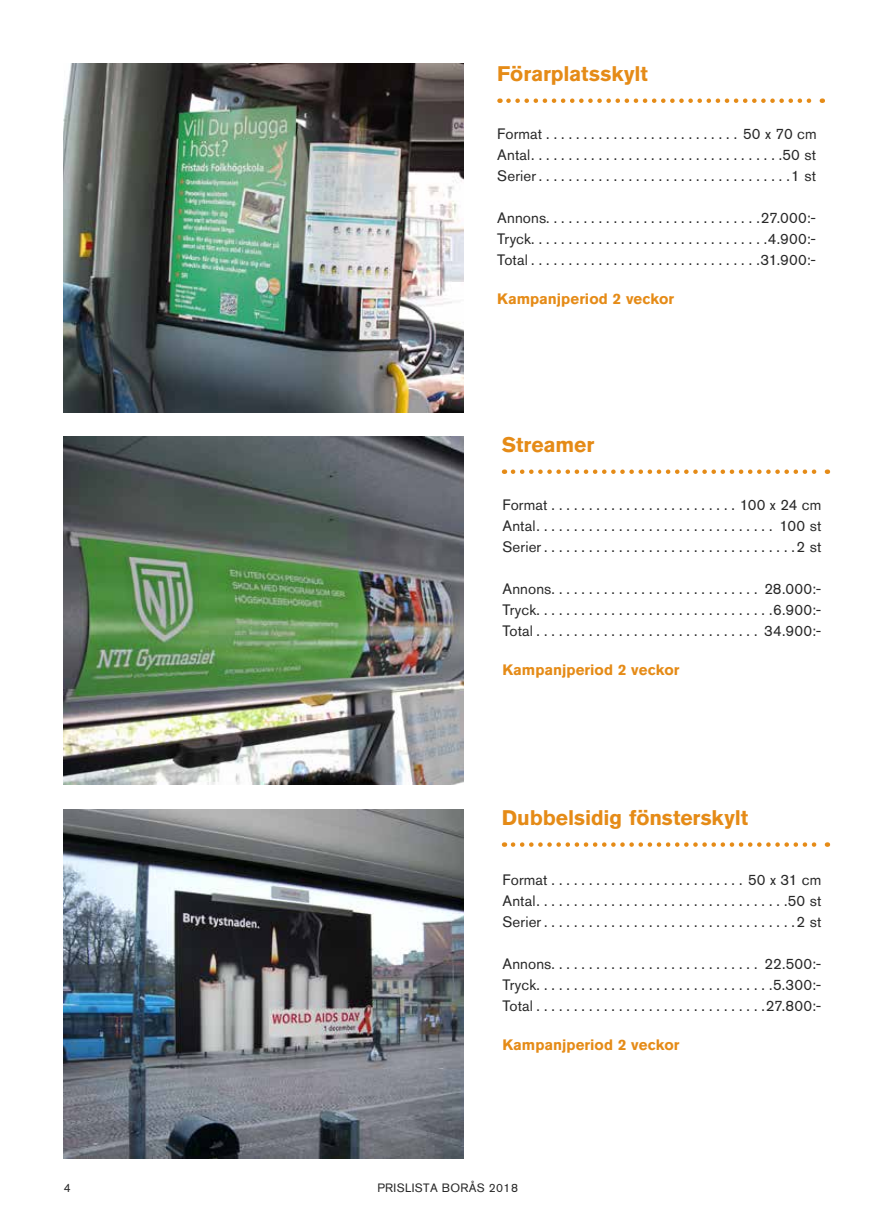
<style>
.page{position:relative;width:893px;height:1221px;background:#fff}
.page>*{position:absolute;margin:0;border:0;box-sizing:border-box;transform-origin:0 0}
.t1{font:700 21px "Akzidenz Grotesk BE";letter-spacing:-.005em;color:#e58b17}
.t2{font:15px/21px "Akzidenz Grotesk BE";letter-spacing:.01em;color:#282828;text-align:justify}
.t3{font:700 15px "Akzidenz Grotesk BE";color:#e58b17}
.t4{font:12px "Akzidenz Grotesk BE";letter-spacing:.03em;color:#282828}
</style>
<div class="page">
<svg style="left:513px;top:469px;width:315px;height:5px"></svg>
<svg style="left:513px;top:842px;width:315px;height:4px"></svg>
<img style="left:64px;top:809px;width:399px;height:349px">
<img style="left:64px;top:436px;width:399px;height:348px">
<svg style="left:508px;top:98px;width:315px;height:5px"></svg>
<img style="left:64px;top:64px;width:399px;height:348px">
<h1 class="t1" style="left:497px;top:62px;width:152px">Förarplatsskylt</h1>
<p class="t2" style="left:497px;top:123px;width:321px">Format . . . . . . . . . . . . . . . . . . . . . . . . . 50 x 70 cm Antal . . . . . . . . . . . . . . . . . . . . . . . . . . . . . . . . . 50 st Serier . . . . . . . . . . . . . . . . . . . . . . . . . . . . . . . . . 1 st</p>
<p class="t2" style="left:497px;top:207px;width:320px">Annons . . . . . . . . . . . . . . . . . . . . . . . . . . . . 27.000:- Tryck . . . . . . . . . . . . . . . . . . . . . . . . . . . . . . . 4.900:- Total . . . . . . . . . . . . . . . . . . . . . . . . . . . . . . 31.900:-</p>
<p class="t3" style="left:497px;top:290px;width:178px">Kampanjperiod 2 veckor</p>
<h1 class="t1" style="left:502px;top:433px;width:94px">Streamer</h1>
<p class="t2" style="left:502px;top:494px;width:320px">Format . . . . . . . . . . . . . . . . . . . . . . . . 100 x 24 cm Antal . . . . . . . . . . . . . . . . . . . . . . . . . . . . . . . . 100 st Serier . . . . . . . . . . . . . . . . . . . . . . . . . . . . . . . . . 2 st</p>
<p class="t2" style="left:502px;top:578px;width:320px">Annons . . . . . . . . . . . . . . . . . . . . . . . . . . . . 28.000:- Tryck . . . . . . . . . . . . . . . . . . . . . . . . . . . . . . . 6.900:- Total . . . . . . . . . . . . . . . . . . . . . . . . . . . . . . 34.900:-</p>
<p class="t3" style="left:502px;top:661px;width:178px">Kampanjperiod 2 veckor</p>
<h1 class="t1" style="left:502px;top:805px;width:248px">Dubbelsidig fönsterskylt</h1>
<p class="t2" style="left:502px;top:868px;width:320px">Format . . . . . . . . . . . . . . . . . . . . . . . . . . 50 x 31 cm Antal . . . . . . . . . . . . . . . . . . . . . . . . . . . . . . . . . 50 st Serier . . . . . . . . . . . . . . . . . . . . . . . . . . . . . . . . . 2 st</p>
<p class="t2" style="left:502px;top:952px;width:320px">Annons . . . . . . . . . . . . . . . . . . . . . . . . . . . . 22.500:- Tryck . . . . . . . . . . . . . . . . . . . . . . . . . . . . . . . 5.300:- Total . . . . . . . . . . . . . . . . . . . . . . . . . . . . . . 27.800:-</p>
<p class="t3" style="left:502px;top:1035px;width:178px">Kampanjperiod 2 veckor</p>
<p class="t4" style="left:64px;top:1180px;width:8px">4</p>
<p class="t4" style="left:377px;top:1180px;width:142px">PRISLISTA BORÅS 2018</p>
</div>
